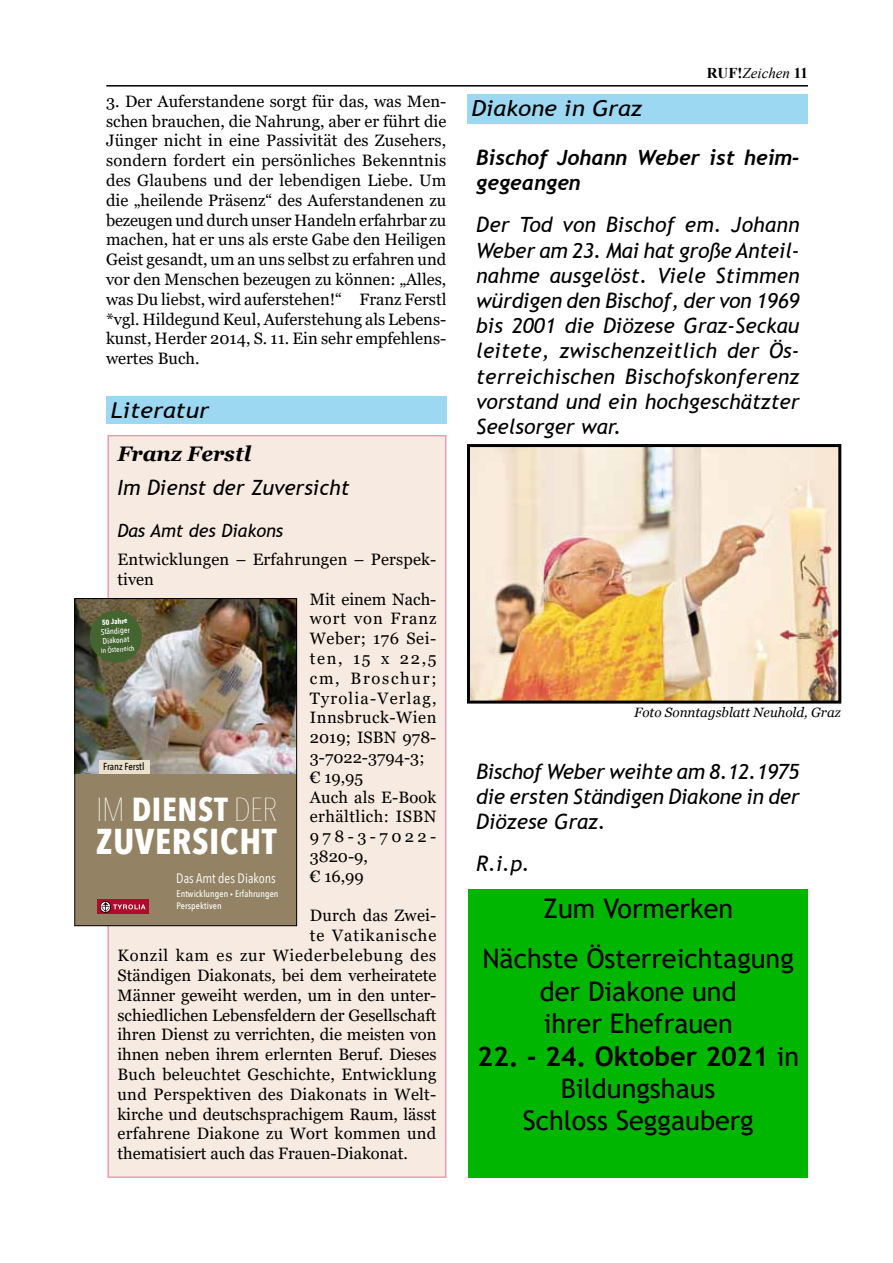
<style>
.page{position:relative;width:893px;height:1263px;background:#fff}
.page>*{position:absolute;margin:0;border:0;box-sizing:border-box;transform-origin:0 0}
.t1{font:700 35.85px "Avenir Next Condensed";letter-spacing:.02em;color:#fff}
.t2{font:700 33.15px "Avenir Next Condensed";letter-spacing:.02em;color:#fff}
.t3{font:27px/32.4px "Trebuchet MS";color:#000;text-align:center}
.t4{font:italic 21.9px "Trebuchet MS";color:#000;scale:1.1 1}
.t5{font:italic 21px/25.2px "Trebuchet MS";color:#000;text-align:justify}
.t6{font:italic 700 21px/25.2px "Trebuchet";color:#000}
.t7{font:italic 700 21px "Georgia";color:#000}
.t8{font:italic 18px "Trebuchet MS";color:#000}
.t9{font:16.5px/19.8px "Georgia";color:#000;text-align:justify}
.t10{font:16.5px "Georgia";letter-spacing:.02em;color:#000}
.t11{font:16.5px "Georgia";letter-spacing:.045em;color:#000}
.t12{font:16.5px "Georgia";letter-spacing:.075em;color:#000}
.t13{font:16.5px "Georgia";letter-spacing:.025em;color:#000}
.t14{font:16.5px "Georgia";letter-spacing:.035em;color:#000}
.t15{font:16.5px "Georgia";letter-spacing:.055em;color:#000}
.t16{font:16.5px "Georgia";letter-spacing:.04em;color:#000}
.t17{font:16.5px "Georgia";letter-spacing:.06em;color:#000}
.t18{font:16.5px "Georgia";letter-spacing:.105em;color:#000}
.t19{font:italic 15px "Times New Roman";color:#000}
.t20{font:13.65px "Avenir Next Condensed";color:#fff}
.t21{font:italic 13.5px "Georgia";color:#000}
.t22{font:500 10.2px "Avenir Next Condensed";color:#000}
.t23{font:500 9.45px/12.1px "Avenir Next Condensed";letter-spacing:.01em;color:#fff}
.t24{font:500 8.25px "Avenir Next Condensed";color:#fff}
.t25{font:500 7.35px "Avenir Next Condensed";color:#fff}
.t26{font:700 7.35px "Avenir Next Condensed";color:#fff}
.s1{font-weight:700;font-style:normal}
.s2{font-weight:200}
.s3{font-weight:800}
.s4{font-weight:700}
</style>
<div class="page">
<hr style="left:106px;top:85px;width:702px;height:2px;background:#000">
<div style="left:106px;top:396px;width:341px;height:28px;background:#9dd8f3"></div>
<div style="left:108px;top:436px;width:338px;height:741px;background:#f7eae1"></div>
<div style="left:107px;top:435px;width:339px;height:743px;border:2px solid #ec9cb1"></div>
<div style="left:468px;top:889px;width:340px;height:289px;background:#00b600"></div>
<div style="left:75px;top:749px;width:222px;height:177px;background:#938364"></div>
<img style="left:76px;top:600px;width:219px;height:173px">
<div style="left:97px;top:899px;width:52px;height:15px;background:#af0b2b"></div>
<svg style="left:100px;top:901px;width:46px;height:11px"></svg>
<div style="left:99px;top:760px;width:51px;height:13px;background:#eae1cd"></div>
<svg style="left:89px;top:610px;width:54px;height:54px;background:#4c6033"></svg>
<div style="left:74px;top:598px;width:223px;height:328px;border:1px solid #000"></div>
<div style="left:467px;top:95px;width:341px;height:29px;background:#9dd8f3"></div>
<img style="left:471px;top:448px;width:366px;height:252px">
<div style="left:467px;top:444px;width:374px;height:260px;border:3px solid #000"></div>
<p class="t19" style="left:707px;top:63px;width:103px"><span class="s1">RUF!</span>Zeichen <span class="s1">11</span></p>
<p class="t9" style="left:106px;top:92px;width:342px">3. Der Auferstandene sorgt für das, was Men&shy;schen brauchen, die Nahrung, aber er führt die Jünger nicht in eine Passivität des Zusehers, sondern fordert ein persönliches Bekenntnis des Glaubens und der lebendigen Liebe. Um die „heilende Präsenz“ des Auferstandenen zu bezeugen und durch unser Handeln erfahrbar zu machen, hat er uns als erste Gabe den Heiligen Geist gesandt, um an uns selbst zu erfahren und vor den Menschen bezeugen zu können: „Alles, was Du liebst, wird auferstehen!“ Franz Ferstl *vgl. Hildegund Keul, Auferstehung als Lebens&shy;kunst, Herder 2014, S. 11. Ein sehr empfehlens&shy;wertes Buch.</p>
<h3 class="t4" style="left:471px;top:95px;width:157px">Diakone in Graz</h3>
<p class="t6" style="left:476px;top:145px;width:325px">Bischof Johann Weber ist heim&shy;gegeangen</p>
<p class="t5" style="left:476px;top:212px;width:325px">Der Tod von Bischof em. Johann Weber am 23. Mai hat große Anteil&shy;nahme ausgelöst. Viele Stimmen würdigen den Bischof, der von 1969 bis 2001 die Diözese Graz-Seckau leitete, zwischenzeitlich der Ös&shy;terreichischen Bischofskonferenz vorstand und ein hochgeschätzter Seelsorger war.</p>
<h3 class="t4" style="left:111px;top:397px;width:91px">Literatur</h3>
<p class="t7" style="left:117px;top:440px;width:135px">Franz Ferstl</p>
<p class="t5" style="left:117px;top:474px;width:234px">Im Dienst der Zuversicht</p>
<p class="t8" style="left:117px;top:519px;width:167px">Das Amt des Diakons</p>
<p class="t9" style="left:117px;top:550px;width:320px">Entwicklungen – Erfahrungen – Perspek-</p>
<p class="t9" style="left:117px;top:570px;width:38px">tiven</p>
<p class="t9" style="left:310px;top:589px;width:128px">Mit einem Nach-</p>
<p class="t17" style="left:310px;top:609px;width:128px">wort von Franz</p>
<p class="t16" style="left:310px;top:629px;width:128px">Weber; 176 Sei-</p>
<p class="t9" style="left:310px;top:649px;width:128px">ten, 15 x 22,5</p>
<p class="t18" style="left:310px;top:668px;width:128px">cm, Broschur;</p>
<p class="t12" style="left:310px;top:688px;width:128px">Tyrolia-Verlag,</p>
<p class="t14" style="left:310px;top:708px;width:128px">Innsbruck-Wien</p>
<p class="t9" style="left:310px;top:728px;width:128px">2019; ISBN 978-</p>
<p class="t9" style="left:310px;top:748px;width:116px">3-7022-3794-3;</p>
<p class="t9" style="left:310px;top:768px;width:55px">€ 19,95</p>
<p class="t9" style="left:310px;top:787px;width:128px">Auch als E-Book</p>
<p class="t13" style="left:310px;top:807px;width:128px">erhältlich: ISBN</p>
<p class="t9" style="left:310px;top:827px;width:128px">978-3-7022-</p>
<p class="t9" style="left:310px;top:847px;width:60px">3820-9,</p>
<p class="t9" style="left:310px;top:867px;width:56px">€ 16,99</p>
<p class="t9" style="left:310px;top:906px;width:128px">Durch das Zwei-</p>
<p class="t15" style="left:310px;top:926px;width:128px">te Vatikanische</p>
<p class="t11" style="left:117px;top:945px;width:320px">Konzil kam es zur Wiederbelebung des</p>
<p class="t9" style="left:117px;top:966px;width:320px">Ständigen Diakonats, bei dem verheiratete</p>
<p class="t9" style="left:117px;top:985px;width:320px">Männer geweiht werden, um in den unter-</p>
<p class="t9" style="left:117px;top:1005px;width:320px">schiedlichen Lebensfeldern der Gesellschaft</p>
<p class="t9" style="left:117px;top:1025px;width:321px">ihren Dienst zu verrichten, die meisten von</p>
<p class="t9" style="left:117px;top:1045px;width:320px">ihnen neben ihrem erlernten Beruf. Dieses</p>
<p class="t10" style="left:117px;top:1064px;width:321px">Buch beleuchtet Geschichte, Entwicklung</p>
<p class="t10" style="left:117px;top:1084px;width:320px">und Perspektiven des Diakonats in Welt-</p>
<p class="t9" style="left:117px;top:1104px;width:320px">kirche und deutschsprachigem Raum, lässt</p>
<p class="t9" style="left:117px;top:1124px;width:320px">erfahrene Diakone zu Wort kommen und</p>
<p class="t9" style="left:117px;top:1144px;width:292px">thematisiert auch das Frauen-Diakonat.</p>
<p class="t26" style="left:102px;top:618px;width:27px;rotate:-4deg">50 Jahre</p>
<p class="t24" style="left:101px;top:627px;width:31px;rotate:-4deg">Ständiger</p>
<p class="t25" style="left:101px;top:646px;width:35px;rotate:-4deg">in Österreich</p>
<p class="t24" style="left:102px;top:636px;width:28px;rotate:-4deg">Diakonat</p>
<p class="t21" style="left:634px;top:703px;width:208px">Foto Sonntagsblatt Neuhold, Graz</p>
<p class="t22" style="left:103px;top:761px;width:43px">Franz Ferstl</p>
<p class="t5" style="left:476px;top:759px;width:325px">Bischof Weber weihte am 8.12.1975 die ersten Ständigen Diakone in der Diözese Graz.</p>
<p class="t5" style="left:476px;top:851px;width:55px">R.i.p.</p>
<h2 class="t2" style="left:96px;top:789px;width:182px"><span class="s2">IM</span> DIENST <span class="s2">DER</span></h2>
<h1 class="t1" style="left:96px;top:820px;width:182px">ZUVERSICHT</h1>
<p class="t20" style="left:176px;top:866px;width:101px">Das Amt des Diakons</p>
<p class="t23" style="left:177px;top:888px;width:103px">Entwicklungen <span class="s3">·</span> Erfahrungen<br>Perspektiven</p>
<h3 class="t3" style="left:482px;top:883px;width:313px;line-height:50.4px">Zum Vormerken<br>Nächste Österreichtagung</h3>
<h3 class="t3" style="left:540px;top:975px;width:199px;text-align:left">der Diakone und ihrer Ehefrauen</h3>
<h3 class="t3" style="left:477px;top:1039px;width:323px"><span class="s4">22. - 24. Oktober 2021</span> in<br>Bildungshaus<br>Schloss Seggauberg</h3>
</div>
